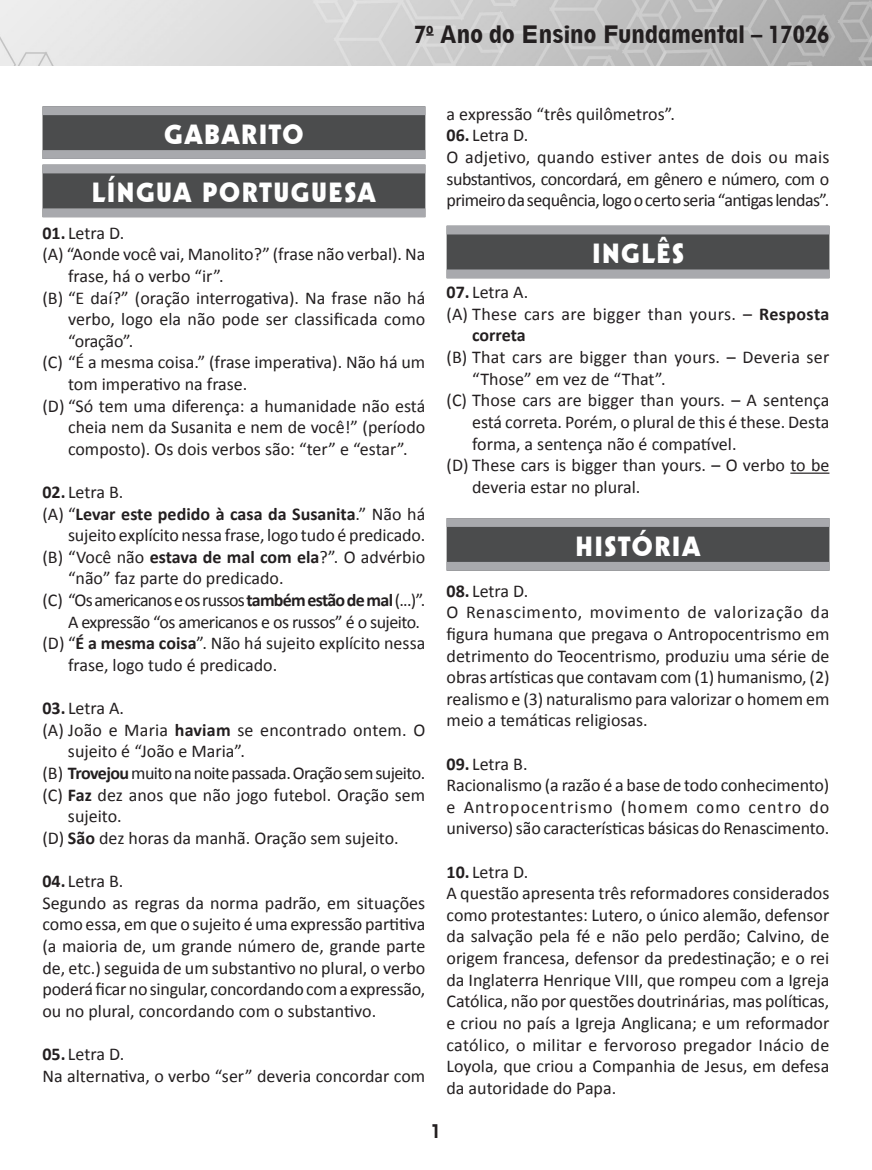
<style>
.page{position:relative;width:872px;height:1170px;background:#fff}
.page>*{position:absolute;margin:0;border:0;box-sizing:border-box;transform-origin:0 0}
.t1{font:27px/58.2px "Geometric 231 BT Heavy C";letter-spacing:.05em;color:#fff;text-align:center}
.t2{font:800 condensed 22.5px "Geometric 212 BT";color:#231f20}
.t3{font:18px/21.6px "Calibri";color:#231f20}
.t4{font:18px/21.6px "Calibri";letter-spacing:-.03em;color:#231f20}
.t5{font:700 18px "Calibri";color:#231f20}
.t6{font:18px "Calibri";letter-spacing:-.04em;color:#231f20}
.t7{font:18px "Calibri";letter-spacing:.025em;color:#231f20}
.t8{font:800 condensed 18px "Geometric 212 BT";color:#231f20}
.s1{font-weight:700}
.s2{font-weight:400}
</style>
<div class="page">
<img style="left:0;top:0;width:872px;height:66px">
<svg style="left:426px;top:34px;width:7px;height:2px"></svg>
<div style="left:43px;top:106px;width:382px;height:53px;background:#4b4c4d"></div>
<div style="left:43px;top:106px;width:382px;height:9px;background:#a8a9ad"></div>
<div style="left:43px;top:150px;width:382px;height:9px;background:#a8a9ad"></div>
<div style="left:43px;top:165px;width:382px;height:52px;background:#4b4c4d"></div>
<div style="left:43px;top:165px;width:382px;height:8px;background:#a8a9ad"></div>
<div style="left:43px;top:208px;width:382px;height:9px;background:#a8a9ad"></div>
<div style="left:446px;top:226px;width:383px;height:52px;background:#4b4c4d"></div>
<div style="left:446px;top:226px;width:383px;height:8px;background:#a8a9ad"></div>
<div style="left:446px;top:269px;width:383px;height:9px;background:#a8a9ad"></div>
<hr style="left:790px;top:472px;width:39px;height:1px;background:#231f20">
<div style="left:446px;top:518px;width:383px;height:52px;background:#4b4c4d"></div>
<div style="left:446px;top:518px;width:383px;height:9px;background:#a8a9ad"></div>
<div style="left:446px;top:562px;width:383px;height:8px;background:#a8a9ad"></div>
<p class="t2" style="left:414px;top:20px;width:417px">7<sup>o</sup> Ano do Ensino Fundamental – 17026</p>
<h1 class="t1" style="left:92px;top:105px;width:285px">GABARITO<br>LÍNGUA PORTUGUESA</h1>
<p class="t3" style="left:43px;top:222px;width:83px"><span class="s1">01.</span> Letra D.</p>
<p class="t3" style="left:43px;top:243px;width:384px">(A) “Aonde você vai, Manolito?” (frase não verbal). Na</p>
<p class="t3" style="left:68px;top:265px;width:157px">frase, há o verbo “ir”.</p>
<p class="t3" style="left:43px;top:287px;width:384px">(B) “E daí?” (oração interrogativa). Na frase não há</p>
<p class="t3" style="left:68px;top:308px;width:359px">verbo, logo ela não pode ser classificada como</p>
<p class="t3" style="left:68px;top:330px;width:67px">“oração”.</p>
<p class="t3" style="left:43px;top:351px;width:384px">(C) “É a mesma coisa.” (frase imperativa). Não há um</p>
<p class="t3" style="left:68px;top:373px;width:181px">tom imperativo na frase.</p>
<p class="t3" style="left:43px;top:395px;width:384px">(D) “Só tem uma diferença: a humanidade não está</p>
<p class="t3" style="left:68px;top:416px;width:359px">cheia nem da Susanita e nem de você!” (período</p>
<p class="t3" style="left:68px;top:438px;width:341px">composto). Os dois verbos são: “ter” e “estar”.</p>
<p class="t3" style="left:43px;top:481px;width:82px"><span class="s1">02.</span> Letra B.</p>
<p class="t5" style="left:43px;top:502px;width:384px"><span class="s2">(A) “</span>Levar este pedido à casa da Susanita<span class="s2">.” Não há</span></p>
<p class="t3" style="left:68px;top:524px;width:359px">sujeito explícito nessa frase, logo tudo é predicado.</p>
<p class="t3" style="left:43px;top:546px;width:384px">(B) “Você não <span class="s1">estava de mal com ela</span>?”. O advérbio</p>
<p class="t3" style="left:68px;top:567px;width:217px">“não” faz parte do predicado.</p>
<p class="t6" style="left:43px;top:588px;width:384px">(C) “Osamericanoseosrussos<span class="s1">também estão de mal</span> (...)”.</p>
<p class="t4" style="left:68px;top:611px;width:354px">A expressão “os americanos e os russos” é o sujeito.</p>
<p class="t3" style="left:42px;top:632px;width:384px">(D) “<span class="s1">É a mesma coisa</span>”. Não há sujeito explícito nessa</p>
<p class="t3" style="left:68px;top:654px;width:211px">frase, logo tudo é predicado.</p>
<p class="t3" style="left:43px;top:697px;width:83px"><span class="s1">03.</span> Letra A.</p>
<p class="t3" style="left:43px;top:719px;width:384px">(A) João e Maria <span class="s1">haviam</span> se encontrado ontem. O</p>
<p class="t3" style="left:68px;top:740px;width:178px">sujeito é “João e Maria”.</p>
<p class="t4" style="left:42px;top:762px;width:384px">(B) <span class="s1">Trovejou</span>muitonanoitepassada.Oraçãosemsujeito.</p>
<p class="t3" style="left:42px;top:783px;width:384px">(C) <span class="s1">Faz</span> dez anos que não jogo futebol. Oração sem</p>
<p class="t3" style="left:68px;top:805px;width:55px">sujeito.</p>
<p class="t3" style="left:42px;top:827px;width:358px">(D) <span class="s1">São</span> dez horas da manhã. Oração sem sujeito.</p>
<p class="t3" style="left:42px;top:870px;width:384px"><span class="s1">04.</span> Letra B.<br>Segundo as regras da norma padrão, em situações como essa, em que o sujeito é uma expressão partitiva (a maioria de, um grande número de, grande parte de, etc.) seguida de um substantivo no plural, o verbo poderáficarnosingular, concordandocoma expressão, ou no plural, concordando com o substantivo.</p>
<p class="t3" style="left:42px;top:1043px;width:384px"><span class="s1">05.</span> Letra D.<br>Na alternativa, o verbo “ser” deveria concordar com</p>
<p class="t3" style="left:446px;top:103px;width:230px">a expressão “três quilômetros”.</p>
<p class="t4" style="left:446px;top:125px;width:384px"><span class="s1">06.</span> Letra D.<br>O adjetivo, quando estiver antes de dois ou mais substantivos, concordará, em gênero e número, com o primeirodasequência,logoocertoseria“antigaslendas”.</p>
<h1 class="t1" style="left:592px;top:224px;width:93px">INGLÊS</h1>
<p class="t3" style="left:446px;top:281px;width:83px"><span class="s1">07.</span> Letra A.</p>
<p class="t7" style="left:446px;top:302px;width:384px">(A) These cars are bigger than yours. – <span class="s1">Resposta</span></p>
<p class="t5" style="left:472px;top:324px;width:55px">correta</p>
<p class="t3" style="left:446px;top:346px;width:384px">(B) That cars are bigger than yours. – Deveria ser</p>
<p class="t3" style="left:472px;top:368px;width:195px">“Those” em vez de “That”.</p>
<p class="t3" style="left:446px;top:389px;width:384px">(C) Those cars are bigger than yours. – A sentença</p>
<p class="t3" style="left:472px;top:411px;width:359px">está correta. Porém, o plural de this é these. Desta</p>
<p class="t3" style="left:472px;top:433px;width:266px">forma, a sentença não é compatível.</p>
<p class="t3" style="left:446px;top:454px;width:384px">(D) These cars is bigger than yours. – O verbo to be</p>
<p class="t3" style="left:472px;top:476px;width:170px">deveria estar no plural.</p>
<h1 class="t1" style="left:575px;top:516px;width:127px">HISTÓRIA</h1>
<p class="t3" style="left:446px;top:580px;width:384px"><span class="s1">08.</span> Letra D.<br>O Renascimento, movimento de valorização da figura humana que pregava o Antropocentrismo em detrimento do Teocentrismo, produziu uma série de obras artísticas que contavam com (1) humanismo, (2) realismo e (3) naturalismo para valorizar o homem em meio a temáticas religiosas.</p>
<p class="t3" style="left:446px;top:752px;width:384px"><span class="s1">09.</span> Letra B.<br>Racionalismo (a razão é a base de todo conhecimento) e Antropocentrismo (homem como centro do universo) são características básicas do Renascimento.</p>
<p class="t3" style="left:446px;top:860px;width:384px"><span class="s1">10.</span> Letra D.<br>A questão apresenta três reformadores considerados como protestantes: Lutero, o único alemão, defensor da salvação pela fé e não pelo perdão; Calvino, de origem francesa, defensor da predestinação; e o rei da Inglaterra Henrique VIII, que rompeu com a Igreja Católica, não por questões doutrinárias, mas políticas, e criou no país a Igreja Anglicana; e um reformador católico, o militar e fervoroso pregador Inácio de Loyola, que criou a Companhia de Jesus, em defesa da autoridade do Papa.</p>
<p class="t8" style="left:431px;top:1120px;width:11px">1</p>
</div>
